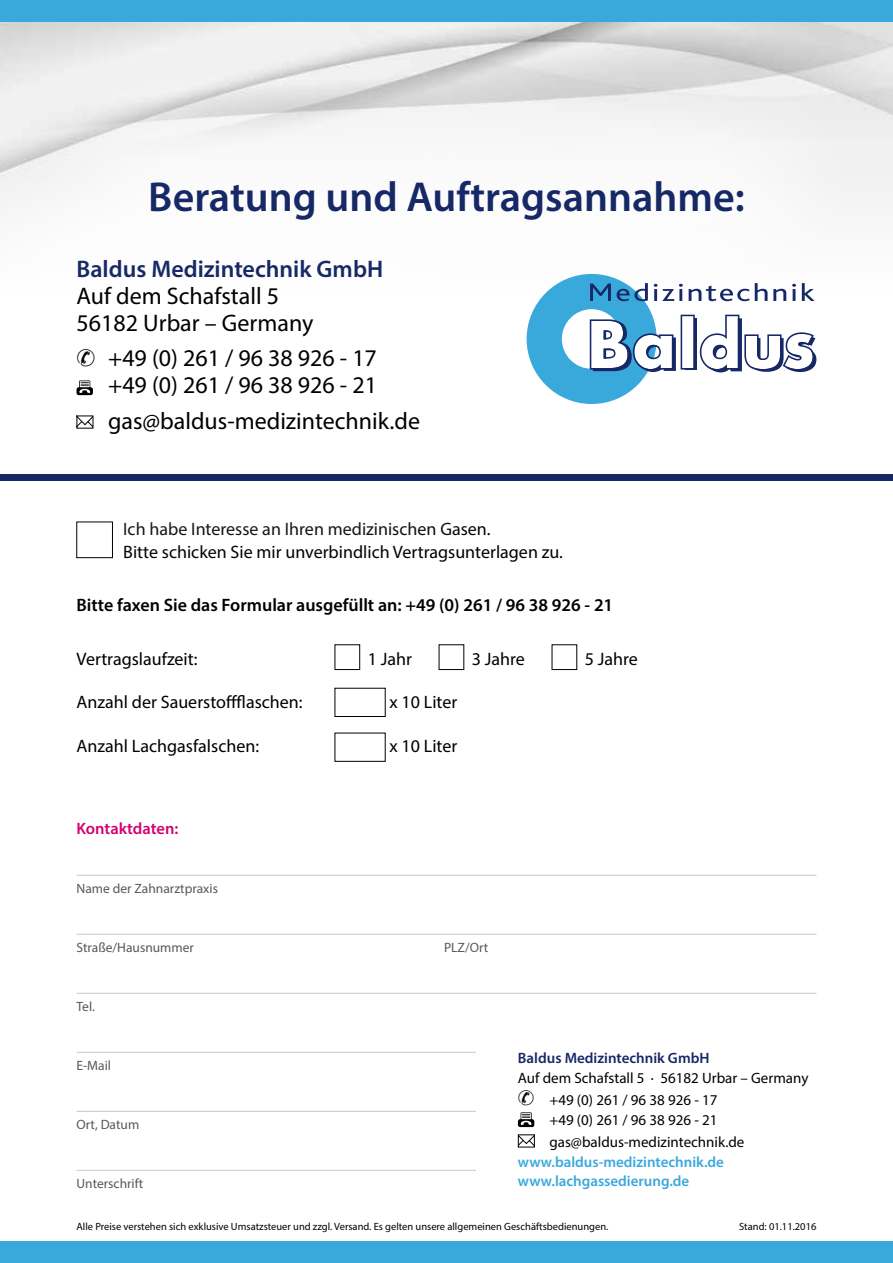
<style>
.page{position:relative;width:893px;height:1263px;background:#fff}
.page>*{position:absolute;margin:0;border:0;box-sizing:border-box;transform-origin:0 0}
.t1{font:600 42px "Myriad Pro";color:#172866}
.t2{font:24px/27px "Myriad Pro";color:#000}
.t3{font:600 24px "Myriad Pro";color:#172866}
.t4{font:18px/22.5px "Myriad Pro";color:#000}
.t5{font:600 18px "Myriad Pro";color:#000}
.t6{font:600 16.5px "Myriad Pro";color:#d20072}
.t7{font:15px/22.5px "Myriad Pro";color:#000}
.t8{font:600 15px/19.5px "Myriad Pro";color:#39a9dc}
.t9{font:600 15px "Myriad Pro";color:#172866}
.t10{font:13.5px "Myriad Pro";color:#58585a}
.t11{font:10.5px "Myriad Pro";color:#000}
</style>
<div class="page">
<img style="left:0;top:21px;width:893px;height:185px">
<div style="left:0;top:1242px;width:893px;height:21px;background:#39a9dc"></div>
<div style="left:0;top:0;width:893px;height:21px;background:#39a9dc"></div>
<hr style="left:77px;top:875px;width:739px;height:1px;background:#c6c7c8">
<hr style="left:77px;top:934px;width:739px;height:1px;background:#c6c7c8">
<hr style="left:77px;top:993px;width:739px;height:1px;background:#c6c7c8">
<hr style="left:77px;top:1052px;width:739px;height:1px;background:#c6c7c8">
<hr style="left:77px;top:1111px;width:739px;height:1px;background:#c6c7c8">
<hr style="left:77px;top:1170px;width:739px;height:1px;background:#c6c7c8">
<div style="left:476px;top:1032px;width:417px;height:154px;background:#fff"></div>
<svg style="left:518px;top:1112px;width:16px;height:15px"></svg>
<svg style="left:520px;top:1136px;width:13px;height:9px"></svg>
<div style="left:518px;top:1134px;width:17px;height:13px;border:1px solid #000"></div>
<div style="left:335px;top:644px;width:25px;height:26px;border:1px solid #000"></div>
<div style="left:335px;top:688px;width:51px;height:29px;border:1px solid #000"></div>
<div style="left:335px;top:733px;width:51px;height:29px;border:1px solid #000"></div>
<div style="left:0;top:45px;width:879px;height:524px;background:#fff;opacity:.75"></div>
<svg style="left:77px;top:380px;width:16px;height:15px"></svg>
<svg style="left:79px;top:418px;width:12px;height:8px"></svg>
<div style="left:468px;top:215px;width:406px;height:247px;background:#fff"></div>
<svg style="left:527px;top:274px;width:289px;height:130px"></svg>
<div style="left:0;top:474px;width:893px;height:6px;background:#172866"></div>
<div style="left:76px;top:522px;width:37px;height:36px;border:1px solid #000"></div>
<svg style="left:77px;top:349px;width:25px;height:18px"></svg>
<h1 class="t1" style="left:148px;top:170px;width:598px">Beratung und Auftragsannahme:</h1>
<h2 class="t3" style="left:77px;top:253px;width:305px">Baldus Medizintechnik GmbH</h2>
<h2 class="t2" style="left:77px;top:282px;width:238px">Auf dem Schafstall 5<br>56182 Urbar – Germany</h2>
<h2 class="t2" style="left:108px;top:344px;width:270px">+49 (0) 261 / 96 38 926 - 17 +49 (0) 261 / 96 38 926 - 21</h2>
<h2 class="t2" style="left:108px;top:407px;width:313px">gas@baldus-medizintechnik.de</h2>
<p class="t4" style="left:123px;top:517px;width:441px">Ich habe Interesse an Ihren medizinischen Gasen.<br>Bitte schicken Sie mir unverbindlich Vertragsunterlagen zu.</p>
<p class="t5" style="left:77px;top:594px;width:538px">Bitte faxen Sie das Formular ausgefüllt an: +49 (0) 261 / 96 38 926 - 21</p>
<p class="t4" style="left:77px;top:647px;width:122px">Vertragslaufzeit:</p>
<p class="t4" style="left:368px;top:647px;width:46px">1 Jahr</p>
<p class="t4" style="left:472px;top:647px;width:55px">3 Jahre</p>
<p class="t4" style="left:585px;top:647px;width:55px">5 Jahre</p>
<p class="t4" style="left:77px;top:691px;width:228px">Anzahl der Sauerstoffflaschen:</p>
<p class="t4" style="left:389px;top:691px;width:69px">x 10 Liter</p>
<p class="t4" style="left:77px;top:734px;width:184px">Anzahl Lachgasfalschen:</p>
<p class="t4" style="left:389px;top:734px;width:69px">x 10 Liter</p>
<p class="t6" style="left:77px;top:817px;width:103px">Kontaktdaten:</p>
<p class="t10" style="left:77px;top:880px;width:143px">Name der Zahnarztpraxis</p>
<p class="t10" style="left:77px;top:939px;width:119px">Straße/Hausnummer</p>
<p class="t10" style="left:444px;top:939px;width:46px">PLZ/Ort</p>
<p class="t10" style="left:77px;top:998px;width:20px">Tel.</p>
<p class="t9" style="left:518px;top:1049px;width:191px">Baldus Medizintechnik GmbH</p>
<p class="t7" style="left:549px;top:1066px;width:260px;text-indent:-31px">Auf dem Schafstall 5 · 56182 Urbar – Germany +49 (0) 261 / 96 38 926 - 17</p>
<p class="t7" style="left:549px;top:1108px;width:196px">+49 (0) 261 / 96 38 926 - 21 gas@baldus-medizintechnik.de</p>
<p class="t8" style="left:518px;top:1152px;width:208px">www.baldus-medizintechnik.de www.lachgassedierung.de</p>
<p class="t10" style="left:77px;top:1057px;width:36px">E-Mail</p>
<p class="t10" style="left:77px;top:1116px;width:64px">Ort, Datum</p>
<p class="t10" style="left:77px;top:1175px;width:68px">Unterschrift</p>
<p class="t11" style="left:77px;top:1220px;width:533px">Alle Preise verstehen sich exklusive Umsatzsteuer und zzgl. Versand. Es gelten unsere allgemeinen Geschäftsbedienungen.</p>
<p class="t11" style="left:739px;top:1220px;width:79px">Stand: 01.11.2016</p>
</div>
